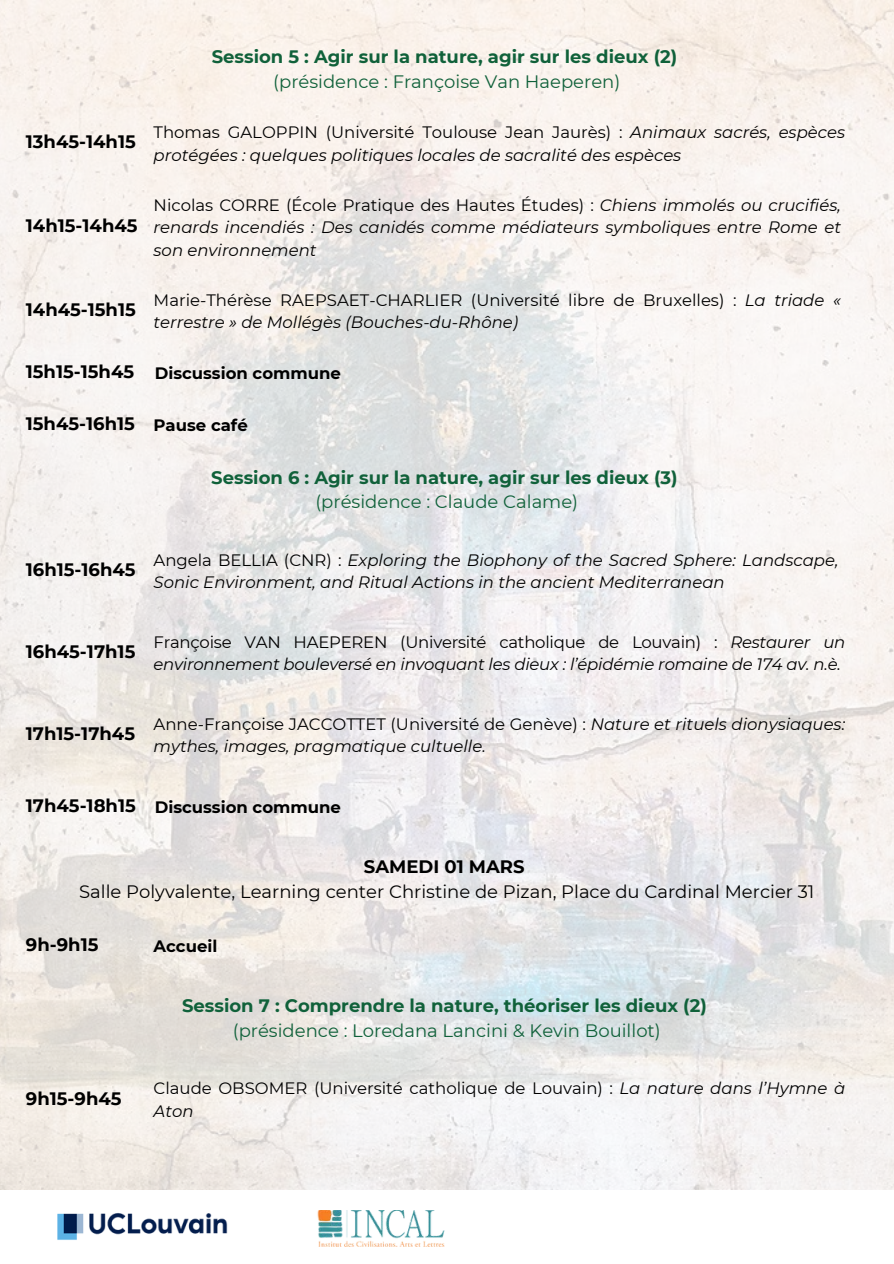
<style>
.page{position:relative;width:894px;height:1264px;background:#fff}
.page>*{position:absolute;margin:0;border:0;box-sizing:border-box;transform-origin:0 0}
.t1{font:700 18px "Montserrat";color:#10613a}
.t2{font:700 18px "Montserrat";color:#000}
.t3{font:18px "Montserrat";color:#10613a}
.t4{font:18px "Montserrat";color:#000}
.t5{font:italic 16.5px/22.5px "Montserrat";color:#000}
.t6{font:16.5px/22.5px "Montserrat";color:#000}
.t7{font:700 16.5px "Montserrat";color:#000}
.s1{font-style:normal}
.s2{font-style:italic}
</style>
<div class="page">
<img style="left:0;top:0;width:893px;height:1189px">
<img style="left:57px;top:1213px;width:171px;height:27px">
<svg style="left:318px;top:1245px;width:127px;height:1px"></svg>
<img style="left:317px;top:1210px;width:128px;height:35px">
<h1 class="t1" style="left:212px;top:46px;width:467px">Session 5 : Agir sur la nature, agir sur les dieux (2)</h1>
<p class="t3" style="left:273px;top:70px;width:348px">(présidence : Françoise Van Haeperen)</p>
<p class="t2" style="left:26px;top:131px;width:111px">13h45-14h15</p>
<h1 class="t5" style="left:153px;top:121px;width:693px"><span class="s1">Thomas GALOPPIN (Université Toulouse Jean Jaurès) :</span> Animaux sacrés, espèces protégées : quelques politiques locales de sacralité des espèces</h1>
<p class="t2" style="left:26px;top:215px;width:113px">14h15-14h45</p>
<p class="t5" style="left:153px;top:193px;width:688px;text-align:justify"><span class="s1">Nicolas CORRE (École Pratique des Hautes Études) :</span> Chiens immolés ou crucifiés, renards incendiés : Des canidés comme médiateurs symboliques entre Rome et son environnement</p>
<p class="t2" style="left:26px;top:298px;width:111px">14h45-15h15</p>
<h1 class="t6" style="left:153px;top:289px;width:688px">Marie-Thérèse RAEPSAET-CHARLIER (Université libre de Bruxelles) : <span class="s2">La triade « terrestre » de Mollégès (Bouches-du-Rhône)</span></h1>
<h1 class="t2" style="left:26px;top:361px;width:110px">15h15-15h45</h1>
<p class="t7" style="left:155px;top:363px;width:188px">Discussion commune</p>
<p class="t2" style="left:26px;top:413px;width:110px">15h45-16h15</p>
<h1 class="t7" style="left:153px;top:415px;width:96px">Pause café</h1>
<p class="t1" style="left:211px;top:466px;width:467px">Session 6 : Agir sur la nature, agir sur les dieux (3)</p>
<h1 class="t3" style="left:315px;top:491px;width:264px">(présidence : Claude Calame)</h1>
<p class="t2" style="left:26px;top:558px;width:111px">16h15-16h45</p>
<h1 class="t5" style="left:153px;top:548px;width:686px"><span class="s1">Angela BELLIA (CNR) :</span> Exploring the Biophony of the Sacred Sphere: Landscape,<br>Sonic Environment, and Ritual Actions in the ancient Mediterranean</h1>
<h1 class="t2" style="left:26px;top:640px;width:111px">16h45-17h15</h1>
<h1 class="t5" style="left:153px;top:630px;width:693px"><span class="s1">Françoise VAN HAEPEREN (Université catholique de Louvain) :</span> Restaurer un environnement bouleversé en invoquant les dieux : l’épidémie romaine de 174 av. n.è.</h1>
<h1 class="t2" style="left:26px;top:722px;width:111px">17h15-17h45</h1>
<p class="t5" style="left:153px;top:712px;width:693px"><span class="s1">Anne-Françoise JACCOTTET (Université de Genève) :</span> Nature et rituels dionysiaques: mythes, images, pragmatique cultuelle.</p>
<p class="t2" style="left:26px;top:794px;width:111px">17h45-18h15</p>
<h1 class="t7" style="left:155px;top:796px;width:188px">Discussion commune</h1>
<p class="t2" style="left:364px;top:855px;width:162px">SAMEDI 01 MARS</p>
<p class="t4" style="left:79px;top:880px;width:736px">Salle Polyvalente, Learning center Christine de Pizan, Place du Cardinal Mercier 31</p>
<h1 class="t2" style="left:26px;top:933px;width:74px">9h-9h15</h1>
<h1 class="t7" style="left:153px;top:935px;width:65px">Accueil</h1>
<p class="t1" style="left:182px;top:994px;width:526px">Session 7 : Comprendre la nature, théoriser les dieux (2)</p>
<h1 class="t3" style="left:233px;top:1019px;width:429px">(présidence : Loredana Lancini &amp; Kevin Bouillot)</h1>
<p class="t2" style="left:26px;top:1087px;width:97px">9h15-9h45</p>
<h1 class="t6" style="left:153px;top:1077px;width:693px">Claude OBSOMER (Université catholique de Louvain) : <span class="s2">La nature dans l’Hymne à<br>Aton</span></h1>
</div>
